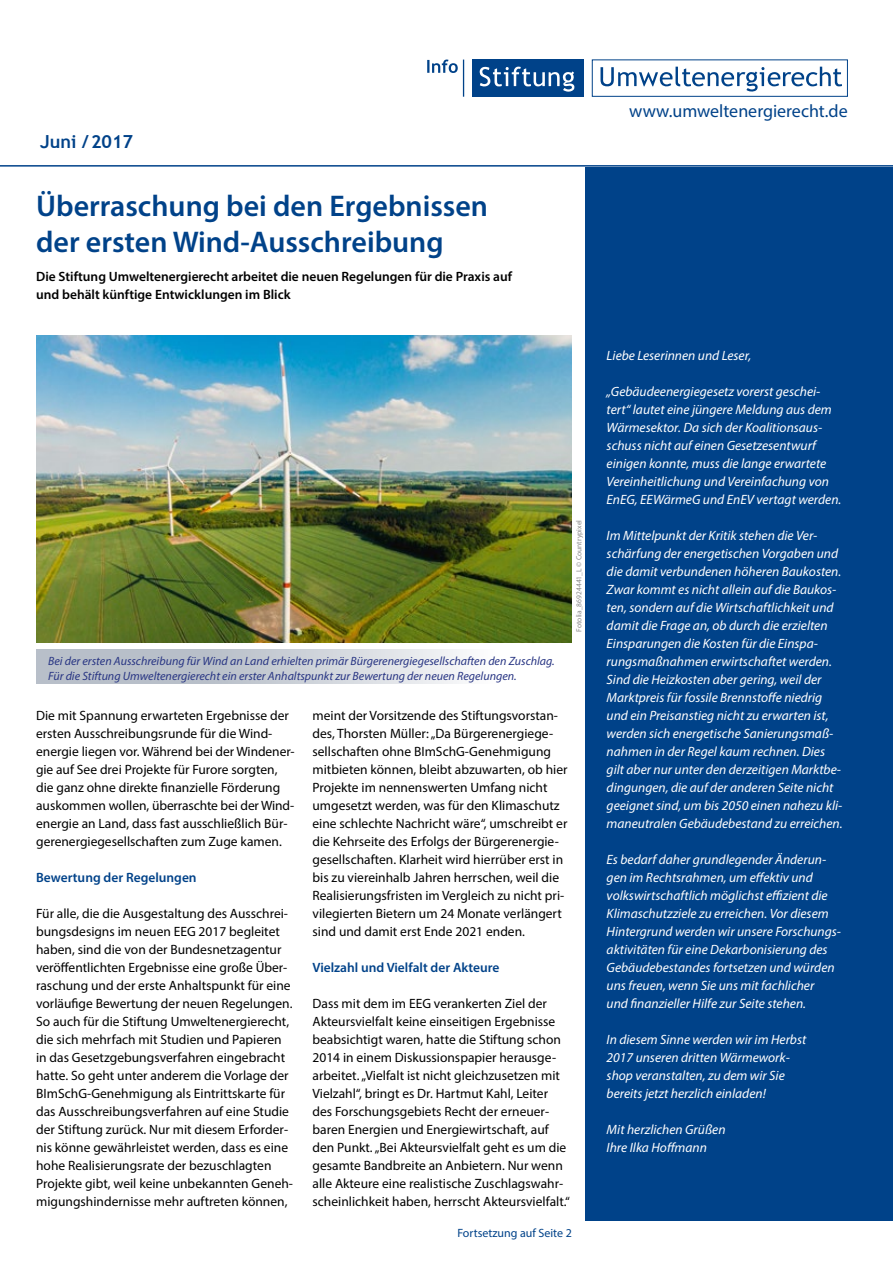
<style>
.page{position:relative;width:893px;height:1263px;background:#fff}
.page>*{position:absolute;margin:0;border:0;box-sizing:border-box;transform-origin:0 0}
.t1{font:600 30px/36px "Myriad Pro";color:#004289}
.t2{font:18px "Myriad Pro";color:#004289}
.t3{font:700 18px "Trebuchet MS";color:#004289}
.t4{font:13.5px/18px "Myriad Pro";color:#000}
.t5{font:italic 13.5px/18px "Myriad Pro";color:#fff}
.t6{font:600 13.5px/18px "Myriad Pro";color:#000}
.t7{font:600 13.5px "Myriad Pro";color:#004289}
.t8{font:italic 12px/15px "Myriad Pro";color:#283583}
.t9{font:12px "Myriad Pro";color:#004289}
.t10{font:7.5px "Myriad Pro";color:#878787}
</style>
<div class="page">
<img style="left:36px;top:335px;width:536px;height:307px">
<hr style="left:0;top:165px;width:893px;height:2px;background:#004289">
<div style="left:472px;top:60px;width:111px;height:37px;background:#004289"></div>
<svg style="left:479px;top:67px;width:96px;height:25px"></svg>
<div style="left:592px;top:60px;width:256px;height:37px;border:1px solid #004289"></div>
<svg style="left:600px;top:67px;width:242px;height:25px"></svg>
<svg style="left:427px;top:60px;width:31px;height:13px"></svg>
<hr style="left:463px;top:60px;width:1px;height:37px;background:#004289">
<div style="left:585px;top:167px;width:308px;height:1053px;background:#004289"></div>
<svg style="left:36px;top:650px;width:423px;height:34px;fill:#bfc6ce"></svg>
<h2 class="t3" style="left:40px;top:130px;width:95px">Juni /2017</h2>
<h1 class="t1" style="left:36px;top:187px;width:453px">Überraschung bei den Ergebnissen der ersten Wind-Ausschreibung</h1>
<p class="t6" style="left:36px;top:267px;width:477px">Die Stiftung Umweltenergierecht arbeitet die neuen Regelungen für die Praxis auf und behält künftige Entwicklungen im Blick</p>
<p class="t8" style="left:48px;top:653px;width:508px">Bei der ersten Ausschreibung für Wind an Land erhielten primär Bürgerenergiegesellschaften den Zuschlag.<br>Für die Stiftung Umweltenergierecht ein erster Anhaltspunkt zur Bewertung der neuen Regelungen.</p>
<p class="t10" style="left:574px;top:631px;width:113px;rotate:-90deg">Fotolia_86924441_L © Countrypixel</p>
<p class="t4" style="left:36px;top:706px;width:260px">Die mit Spannung erwarteten Ergebnisse der ersten Ausschreibungsrunde für die Wind&shy;energie liegen vor. Während bei der Windener&shy;gie auf See drei Projekte für Furore sorgten, die ganz ohne direkte finanzielle Förderung auskommen wollen, überraschte bei der Wind&shy;energie an Land, dass fast ausschließlich Bür&shy;gerenergiegesellschaften zum Zuge kamen.</p>
<p class="t7" style="left:36px;top:869px;width:162px">Bewertung der Regelungen</p>
<p class="t4" style="left:36px;top:904px;width:258px">Für alle, die die Ausgestaltung des Ausschrei&shy;bungsdesigns im neuen EEG 2017 begleitet haben, sind die von der Bundesnetzagentur veröffentlichten Ergebnisse eine große Über&shy;raschung und der erste Anhaltspunkt für eine vorläufige Bewertung der neuen Regelungen.<br>So auch für die Stiftung Umweltenergierecht, die sich mehrfach mit Studien und Papieren in das Gesetzgebungsverfahren eingebracht hatte. So geht unter anderem die Vorlage der BImSchG-Genehmigung als Eintrittskarte für das Ausschreibungsverfahren auf eine Studie der Stiftung zurück. Nur mit diesem Erforder&shy;nis könne gewährleistet werden, dass es eine hohe Realisierungsrate der bezuschlagten Projekte gibt, weil keine unbekannten Geneh&shy;migungshindernisse mehr auftreten können,</p>
<p class="t4" style="left:313px;top:706px;width:256px">meint der Vorsitzende des Stiftungsvorstan&shy;des, Thorsten Müller: „Da Bürgerenergiege&shy;sellschaften ohne BImSchG-Genehmigung mitbieten können, bleibt abzuwarten, ob hier Projekte im nennenswerten Umfang nicht umgesetzt werden, was für den Klimaschutz eine schlechte Nachricht wäre“, umschreibt er die Kehrseite des Erfolgs der Bürgerenergie&shy;gesellschaften. Klarheit wird hierrüber erst in bis zu viereinhalb Jahren herrschen, weil die Realisierungsfristen im Vergleich zu nicht pri&shy;vilegierten Bietern um 24 Monate verlängert sind und damit erst Ende 2021 enden.</p>
<p class="t7" style="left:313px;top:959px;width:188px">Vielzahl und Vielfalt der Akteure</p>
<p class="t4" style="left:313px;top:994px;width:259px">Dass mit dem im EEG verankerten Ziel der Akteursvielfalt keine einseitigen Ergebnisse beabsichtigt waren, hatte die Stiftung schon 2014 in einem Diskussionspapier herausge&shy;arbeitet. „Vielfalt ist nicht gleichzusetzen mit Vielzahl“, bringt es Dr. Hartmut Kahl, Leiter des Forschungsgebiets Recht der erneuer&shy;baren Energien und Energiewirtschaft, auf den Punkt. „Bei Akteursvielfalt geht es um die gesamte Bandbreite an Anbietern. Nur wenn alle Akteure eine realistische Zuschlagswahr&shy;scheinlichkeit haben, herrscht Akteursvielfalt.“</p>
<p class="t9" style="left:457px;top:1225px;width:116px">Fortsetzung auf Seite 2</p>
<h2 class="t2" style="left:629px;top:100px;width:220px">www.umweltenergierecht.de</h2>
<p class="t5" style="left:607px;top:346px;width:146px">Liebe Leserinnen und Leser,</p>
<p class="t5" style="left:607px;top:382px;width:236px">„Gebäudeenergiegesetz vorerst geschei&shy;tert“ lautet eine jüngere Meldung aus dem Wärmesektor. Da sich der Koalitionsaus&shy;schuss nicht auf einen Gesetzesentwurf einigen konnte, muss die lange erwartete Vereinheitlichung und Vereinfachung von EnEG, EEWärmeG und EnEV vertagt werden.</p>
<p class="t5" style="left:607px;top:526px;width:238px">Im Mittelpunkt der Kritik stehen die Ver&shy;schärfung der energetischen Vorgaben und die damit verbundenen höheren Baukosten.<br>Zwar kommt es nicht allein auf die Baukos&shy;ten, sondern auf die Wirtschaftlichkeit und damit die Frage an, ob durch die erzielten Einsparungen die Kosten für die Einspa&shy;rungsmaßnahmen erwirtschaftet werden.<br>Sind die Heizkosten aber gering, weil der Marktpreis für fossile Brennstoffe niedrig und ein Preisanstieg nicht zu erwarten ist, werden sich energetische Sanierungsmaß&shy;nahmen in der Regel kaum rechnen. Dies gilt aber nur unter den derzeitigen Marktbe&shy;dingungen, die auf der anderen Seite nicht geeignet sind, um bis 2050 einen nahezu kli&shy;maneutralen Gebäudebestand zu erreichen.</p>
<p class="t5" style="left:607px;top:850px;width:236px">Es bedarf daher grundlegender Änderun&shy;gen im Rechtsrahmen, um effektiv und volkswirtschaftlich möglichst effizient die Klimaschutzziele zu erreichen. Vor diesem Hintergrund werden wir unsere Forschungs&shy;aktivitäten für eine Dekarbonisierung des Gebäudebestandes fortsetzen und würden uns freuen, wenn Sie uns mit fachlicher<br>und finanzieller Hilfe zur Seite stehen.</p>
<p class="t5" style="left:607px;top:1030px;width:201px">In diesem Sinne werden wir im Herbst 2017 unseren dritten Wärmework&shy;shop veranstalten, zu dem wir Sie bereits jetzt herzlich einladen!</p>
<p class="t5" style="left:607px;top:1120px;width:120px">Mit herzlichen Grüßen<br>Ihre Ilka Hoffmann</p>
</div>
